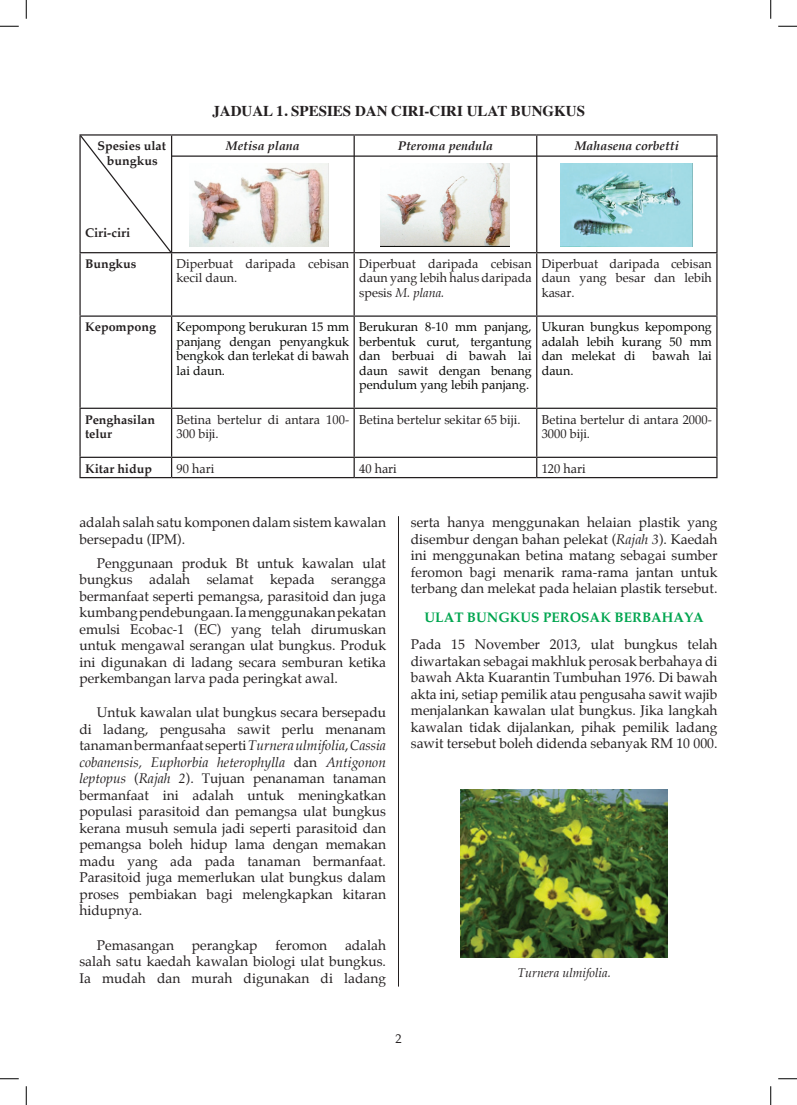
<style>
.page{position:relative;width:797px;height:1105px;background:#fff}
.page>*{position:absolute;margin:0;border:0;box-sizing:border-box;transform-origin:0 0}
.t1{font:700 15px "Times";color:#231f20}
.t2{font:13.75px/16.5px "Palatino";color:#231f20;text-align:justify}
.t3{font:700 13.75px "Palatino";color:#00a54f}
.t4{font:12.5px/14.4px "Palatino";color:#231f20}
.t5{font:12.5px/14.4px "Palatino";color:#040503;text-align:justify}
.t6{font:700 12.5px/14.4px "Palatino";color:#231f20;text-align:center}
.t7{font:italic 700 12.5px "Palatino";color:#231f20}
.t8{font:italic 12.5px "Palatino";color:#231f20}
.s1{font-style:italic}
</style>
<div class="page">
<hr style="left:398px;top:516px;width:1px;height:470px;background:#231f20">
<hr style="left:353px;top:136px;width:2px;height:116px;background:#231f20">
<hr style="left:536px;top:136px;width:1px;height:116px;background:#231f20">
<hr style="left:172px;top:252px;width:182px;height:1px;background:#231f20">
<hr style="left:171px;top:253px;width:1px;height:62px;background:#231f20">
<hr style="left:354px;top:252px;width:182px;height:1px;background:#231f20">
<hr style="left:353px;top:253px;width:2px;height:62px;background:#231f20">
<hr style="left:536px;top:252px;width:181px;height:1px;background:#231f20">
<hr style="left:536px;top:253px;width:1px;height:62px;background:#231f20">
<hr style="left:79px;top:315px;width:93px;height:2px;background:#231f20">
<hr style="left:172px;top:315px;width:182px;height:2px;background:#231f20">
<hr style="left:171px;top:317px;width:1px;height:91px;background:#231f20">
<hr style="left:354px;top:315px;width:182px;height:2px;background:#231f20">
<hr style="left:353px;top:317px;width:2px;height:91px;background:#231f20">
<hr style="left:536px;top:315px;width:181px;height:2px;background:#231f20">
<hr style="left:536px;top:317px;width:1px;height:91px;background:#231f20">
<hr style="left:79px;top:408px;width:93px;height:1px;background:#231f20">
<hr style="left:172px;top:408px;width:182px;height:1px;background:#231f20">
<hr style="left:171px;top:409px;width:1px;height:48px;background:#231f20">
<hr style="left:354px;top:408px;width:182px;height:1px;background:#231f20">
<hr style="left:353px;top:409px;width:2px;height:48px;background:#231f20">
<hr style="left:536px;top:408px;width:181px;height:1px;background:#231f20">
<hr style="left:536px;top:409px;width:1px;height:48px;background:#231f20">
<svg style="left:79px;top:458px;width:2px;height:19px"></svg>
<svg style="left:171px;top:458px;width:1px;height:19px"></svg>
<svg style="left:353px;top:458px;width:2px;height:19px"></svg>
<svg style="left:536px;top:458px;width:1px;height:19px"></svg>
<svg style="left:716px;top:458px;width:1px;height:19px"></svg>
<hr style="left:79px;top:477px;width:93px;height:1px;background:#231f20">
<hr style="left:172px;top:477px;width:182px;height:1px;background:#231f20">
<hr style="left:354px;top:477px;width:182px;height:1px;background:#231f20">
<hr style="left:536px;top:477px;width:181px;height:1px;background:#231f20">
<hr style="left:172px;top:134px;width:182px;height:2px;background:#231f20">
<hr style="left:354px;top:134px;width:182px;height:2px;background:#231f20">
<hr style="left:536px;top:134px;width:181px;height:2px;background:#231f20">
<hr style="left:716px;top:136px;width:1px;height:116px;background:#231f20">
<hr style="left:79px;top:253px;width:2px;height:62px;background:#231f20">
<hr style="left:716px;top:253px;width:1px;height:62px;background:#231f20">
<hr style="left:79px;top:317px;width:2px;height:91px;background:#231f20">
<hr style="left:716px;top:317px;width:1px;height:91px;background:#231f20">
<hr style="left:79px;top:409px;width:2px;height:48px;background:#231f20">
<hr style="left:716px;top:409px;width:1px;height:48px;background:#231f20">
<hr style="left:79px;top:457px;width:93px;height:1px;background:#231f20">
<hr style="left:172px;top:457px;width:182px;height:1px;background:#231f20">
<hr style="left:354px;top:457px;width:182px;height:1px;background:#231f20">
<hr style="left:536px;top:457px;width:181px;height:1px;background:#231f20">
<img style="left:189px;top:163px;width:140px;height:83px">
<img style="left:380px;top:163px;width:129px;height:83px">
<img style="left:560px;top:163px;width:132px;height:83px">
<svg style="left:79px;top:134px;width:94px;height:121px"></svg>
<img style="left:460px;top:789px;width:207px;height:169px">
<hr style="left:172px;top:155px;width:545px;height:2px;background:#231f20">
<svg style="left:0;top:25px;width:19px;height:2px"></svg>
<svg style="left:778px;top:25px;width:19px;height:2px"></svg>
<svg style="left:0;top:1078px;width:19px;height:1px"></svg>
<svg style="left:778px;top:1078px;width:19px;height:1px"></svg>
<svg style="left:25px;top:0;width:2px;height:19px"></svg>
<svg style="left:25px;top:1086px;width:2px;height:19px"></svg>
<svg style="left:770px;top:0;width:1px;height:19px"></svg>
<svg style="left:770px;top:1086px;width:1px;height:19px"></svg>
<p class="t6" style="left:98px;top:139px;width:70px">Spesies ulat bungkus</p>
<p class="t6" style="left:85px;top:225px;width:47px">Ciri-ciri</p>
<p class="t1" style="left:212px;top:97px;width:374px">JADUAL 1. SPESIES DAN CIRI-CIRI ULAT BUNGKUS</p>
<p class="t7" style="left:226px;top:139px;width:75px">Metisa plana</p>
<p class="t7" style="left:397px;top:139px;width:97px">Pteroma pendula</p>
<p class="t7" style="left:574px;top:139px;width:106px">Mahasena corbetti</p>
<p class="t6" style="left:85px;top:257px;width:53px">Bungkus</p>
<p class="t4" style="left:177px;top:257px;width:174px">Diperbuat daripada cebisan kecil daun.</p>
<p class="t4" style="left:359px;top:257px;width:174px;text-align:justify">Diperbuat daripada cebisan daun yang lebih halus daripada spesis <span class="s1">M. plana.</span></p>
<p class="t4" style="left:541px;top:257px;width:172px;text-align:justify">Diperbuat daripada cebisan daun yang besar dan lebih kasar.</p>
<p class="t6" style="left:85px;top:320px;width:72px">Kepompong</p>
<p class="t5" style="left:177px;top:320px;width:174px">Kepompong berukuran 15 mm panjang dengan penyangkuk bengkok dan terlekat di bawah lai daun.</p>
<p class="t5" style="left:359px;top:320px;width:174px">Berukuran 8-10 mm panjang, berbentuk curut, tergantung dan berbuai di bawah lai daun sawit dengan benang pendulum yang lebih panjang.</p>
<p class="t5" style="left:541px;top:320px;width:172px">Ukuran bungkus kepompong adalah lebih kurang 50 mm dan melekat di</p>
<p class="t5" style="left:652px;top:349px;width:61px">bawah lai</p>
<p class="t5" style="left:541px;top:363px;width:33px">daun.</p>
<p class="t6" style="left:85px;top:412px;width:72px;text-align:left">Penghasilan telur</p>
<p class="t4" style="left:177px;top:412px;width:174px">Betina bertelur di antara 100-<br>300 biji.</p>
<p class="t4" style="left:359px;top:412px;width:163px">Betina bertelur sekitar 65 biji.</p>
<p class="t4" style="left:541px;top:412px;width:172px">Betina bertelur di antara 2000-<br>3000 biji.</p>
<p class="t6" style="left:85px;top:461px;width:68px">Kitar hidup</p>
<p class="t4" style="left:176px;top:461px;width:39px">90 hari</p>
<p class="t4" style="left:359px;top:461px;width:39px">40 hari</p>
<p class="t4" style="left:541px;top:461px;width:45px">120 hari</p>
<p class="t2" style="left:79px;top:515px;width:308px">adalah salah satu komponen dalam sistem kawalan bersepadu (IPM).</p>
<p class="t2" style="left:79px;top:555px;width:308px;text-indent:18px">Penggunaan produk Bt untuk kawalan ulat bungkus adalah selamat kepada serangga bermanfaat seperti pemangsa, parasitoid dan juga kumbang pendebungaan. Ia menggunakan pekatan emulsi Ecobac-1 (EC) yang telah dirumuskan untuk mengawal serangan ulat bungkus. Produk ini digunakan di ladang secara semburan ketika perkembangan larva pada peringkat awal.</p>
<p class="t2" style="left:79px;top:705px;width:308px;text-indent:18px">Untuk kawalan ulat bungkus secara bersepadu di ladang, pengusaha sawit perlu menanam tanaman bermanfaat seperti <span class="s1">Turnera ulmifolia</span>, <span class="s1">Cassia cobanensis, Euphorbia heterophylla</span> dan <span class="s1">Antigonon leptopus</span> (<span class="s1">Rajah 2</span>). Tujuan penanaman tanaman bermanfaat ini adalah untuk meningkatkan populasi parasitoid dan pemangsa ulat bungkus kerana musuh semula jadi seperti parasitoid dan pemangsa boleh hidup lama dengan memakan madu yang ada pada tanaman bermanfaat.<br>Parasitoid juga memerlukan ulat bungkus dalam proses pembiakan bagi melengkapkan kitaran hidupnya.</p>
<p class="t2" style="left:97px;top:937px;width:79px">Pemasangan</p>
<p class="t2" style="left:192px;top:937px;width:67px">perangkap</p>
<p class="t2" style="left:275px;top:937px;width:53px">feromon</p>
<p class="t2" style="left:79px;top:937px;width:308px;text-indent:265px">adalah salah satu kaedah kawalan biologi ulat bungkus.<br>Ia mudah dan murah digunakan di ladang</p>
<p class="t2" style="left:411px;top:515px;width:308px">serta hanya menggunakan helaian plastik yang disembur dengan bahan pelekat (<span class="s1">Rajah 3</span>). Kaedah ini menggunakan betina matang sebagai sumber feromon bagi menarik rama-rama jantan untuk terbang dan melekat pada helaian plastik tersebut.</p>
<p class="t3" style="left:424px;top:609px;width:281px">ULAT BUNGKUS PEROSAK BERBAHAYA</p>
<p class="t2" style="left:411px;top:637px;width:308px">Pada 15 November 2013, ulat bungkus telah diwartakan sebagai makhluk perosak berbahaya di bawah Akta Kuarantin Tumbuhan 1976. Di bawah akta ini, setiap pemilik atau pengusaha sawit wajib menjalankan kawalan ulat bungkus. Jika langkah kawalan tidak dijalankan, pihak pemilik ladang sawit tersebut boleh didenda sebanyak RM 10 000.</p>
<p class="t8" style="left:517px;top:965px;width:95px">Turnera ulmifolia.</p>
<p class="t4" style="left:395px;top:1031px;width:8px">2</p>
</div>
